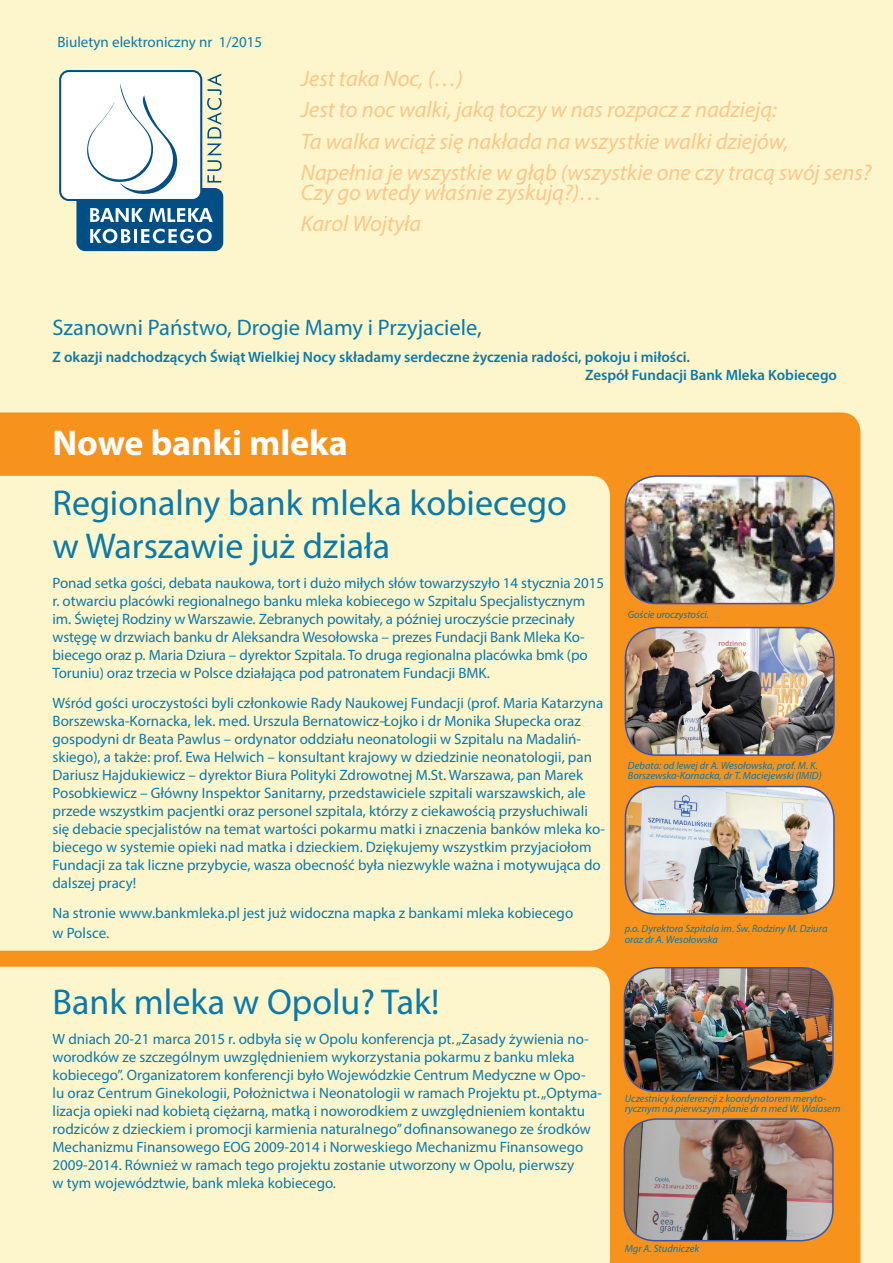
<style>
.page{position:relative;width:893px;height:1263px;background:#fdf6cd}
.page>*{position:absolute;margin:0;border:0;box-sizing:border-box;transform-origin:0 0}
.t1{font:36px/43.2px "Myriad Pro";color:#0b79a9}
.t2{font:700 36px "Myriad Pro";color:#fff}
.t3{font:italic 22.5px/31.5px "Myriad Pro";color:#fdc689}
.t4{font:22.5px "Myriad Pro";color:#0b79a9}
.t5{font:15px/18px "Myriad Pro";color:#0b79a9}
.t6{font:600 15px/18px "Myriad Pro";color:#0b79a9}
.t7{font:italic 10.5px/10.5px "Myriad Pro";color:#0b79a9}
</style>
<div class="page">
<div style="left:0;top:412px;width:860px;height:851px;background:#f7931d"></div>
<svg style="left:0;top:476px;width:610px;height:475px"></svg>
<svg style="left:59px;top:70px;width:165px;height:182px;background:#b8cdd7"></svg>
<img style="left:625px;top:628px;width:209px;height:127px">
<div style="left:625px;top:627px;width:210px;height:129px;border:2px solid #3d54a4;border-radius:32px"></div>
<svg style="left:0;top:967px;width:610px;height:296px"></svg>
<img style="left:625px;top:476px;width:209px;height:128px">
<div style="left:625px;top:475px;width:210px;height:129px;border:2px solid #3d54a4;border-radius:32px"></div>
<img style="left:625px;top:786px;width:209px;height:128px">
<div style="left:625px;top:786px;width:210px;height:129px;border:2px solid #3d54a4;border-radius:32px"></div>
<img style="left:624px;top:968px;width:209px;height:123px">
<div style="left:624px;top:967px;width:210px;height:125px;border:2px solid #3d54a4;border-radius:32px"></div>
<img style="left:624px;top:1119px;width:209px;height:122px">
<div style="left:624px;top:1118px;width:210px;height:123px;border:2px solid #3d54a4;border-radius:31px"></div>
<p class="t5" style="left:58px;top:33px;width:206px">Biuletyn elektroniczny nr 1/2015</p>
<h2 class="t3" style="left:301px;top:62px;width:572px">Jest taka Noc, (…)<br>Jest to noc walki, jaką toczy w nas rozpacz z nadzieją:<br>Ta walka wciąż się nakłada na wszystkie walki dziejów, Napełnia je wszystkie w głąb (wszystkie one czy tracą swój sens?</h2>
<h2 class="t3" style="left:301px;top:176px;width:302px">Czy go wtedy właśnie zyskują?)…<br>Karol Wojtyła</h2>
<h2 class="t4" style="left:52px;top:313px;width:431px">Szanowni Państwo, Drogie Mamy i Przyjaciele,</h2>
<p class="t6" style="left:585px;top:347px;width:253px;text-indent:-533px">Z okazji nadchodzących Świąt Wielkiej Nocy składamy serdeczne życzenia radości, pokoju i miłości.<br>Zespół Fundacji Bank Mleka Kobiecego</p>
<h1 class="t2" style="left:52px;top:419px;width:297px">Nowe banki mleka</h1>
<h1 class="t1" style="left:52px;top:480px;width:516px">Regionalny bank mleka kobiecego w Warszawie już działa</h1>
<p class="t5" style="left:52px;top:573px;width:553px">Ponad setka gości, debata naukowa, tort i dużo miłych słów towarzyszyło 14 stycznia 2015 r. otwarciu placówki regionalnego banku mleka kobiecego w Szpitalu Specjalistycznym im. Świętej Rodziny w Warszawie. Zebranych powitały, a później uroczyście przecinały wstęgę w drzwiach banku dr Aleksandra Wesołowska – prezes Fundacji Bank Mleka Ko&shy;biecego oraz p. Maria Dziura – dyrektor Szpitala. To druga regionalna placówka bmk (po Toruniu) oraz trzecia w Polsce działająca pod patronatem Fundacji BMK.</p>
<p class="t5" style="left:52px;top:693px;width:554px">Wśród gości uroczystości byli członkowie Rady Naukowej Fundacji (prof. Maria Katarzyna Borszewska-Kornacka, lek. med. Urszula Bernatowicz-Łojko i dr Monika Słupecka oraz gospodyni dr Beata Pawlus – ordynator oddziału neonatologii w Szpitalu na Madaliń&shy;skiego), a także: prof. Ewa Helwich – konsultant krajowy w dziedzinie neonatologii, pan Dariusz Hajdukiewicz – dyrektor Biura Polityki Zdrowotnej M.St. Warszawa, pan Marek Posobkiewicz – Główny Inspektor Sanitarny, przedstawiciele szpitali warszawskich, ale przede wszystkim pacjentki oraz personel szpitala, którzy z ciekawością przysłuchiwali się debacie specjalistów na temat wartości pokarmu matki i znaczenia banków mleka ko&shy;biecego w systemie opieki nad matka i dzieckiem. Dziękujemy wszystkim przyjaciołom Fundacji za tak liczne przybycie, wasza obecność była niezwykle ważna i motywująca do dalszej pracy!</p>
<p class="t5" style="left:52px;top:903px;width:522px;line-height:19.8px">Na stronie www.bankmleka.pl jest już widoczna mapka z bankami mleka kobiecego w Polsce.</p>
<h1 class="t1" style="left:52px;top:980px;width:388px">Bank mleka w Opolu? Tak!</h1>
<p class="t5" style="left:52px;top:1030px;width:551px">W dniach 20-21 marca 2015 r. odbyła się w Opolu konferencja pt. „Zasady żywienia no&shy;worodków ze szczególnym uwzględnieniem wykorzystania pokarmu z banku mleka kobiecego”. Organizatorem konferencji było Wojewódzkie Centrum Medyczne w Opo-<br>lu oraz Centrum Ginekologii, Położnictwa i Neonatologii w ramach Projektu pt. „Optyma&shy;lizacja opieki nad kobietą ciężarną, matką i noworodkiem z uwzględnieniem kontaktu rodziców z dzieckiem i promocji karmienia naturalnego” dofinansowanego ze środków Mechanizmu Finansowego EOG 2009-2014 i Norweskiego Mechanizmu Finansowego 2009-2014. Również w ramach tego projektu zostanie utworzony w Opolu, pierwszy<br>w tym województwie, bank mleka kobiecego.</p>
<p class="t7" style="left:628px;top:609px;width:83px">Goście uroczystości.</p>
<p class="t7" style="left:628px;top:760px;width:195px">Debata: od lewej dr A. Wesołowska, prof. M. K.<br>Borszewska-Kornacka, dr T. Maciejewski (IMID)</p>
<p class="t7" style="left:625px;top:923px;width:204px">p.o. Dyrektora Szpitala im. Św. Rodziny M. Dziura oraz dr A. Wesołowska</p>
<p class="t7" style="left:625px;top:1092px;width:217px">Uczestnicy konferencji z koordynatorem meryto&shy;rycznym na pierwszym planie dr n med W. Walasem</p>
<p class="t7" style="left:625px;top:1243px;width:76px">Mgr A. Studniczek</p>
</div>
